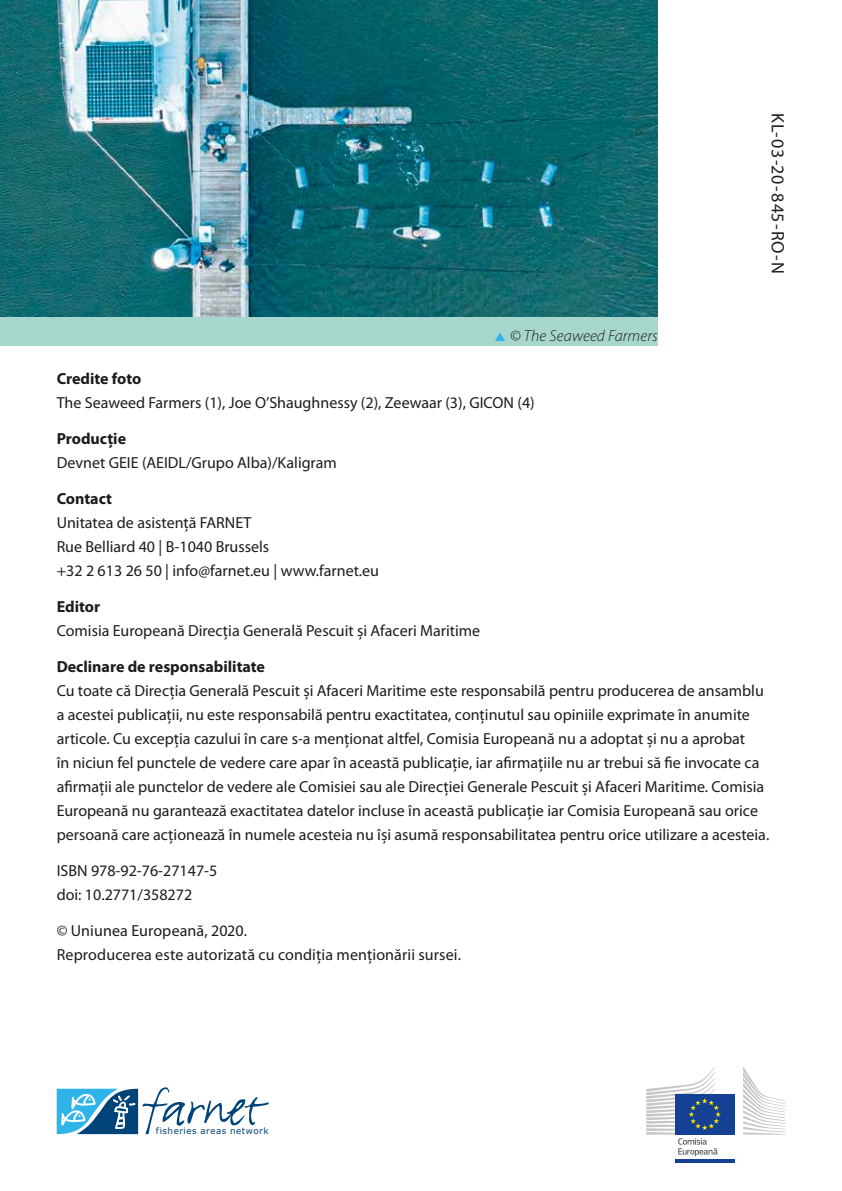
<style>
.page{position:relative;width:842px;height:1191px;background:#fff}
.page>*{position:absolute;margin:0;border:0;box-sizing:border-box;transform-origin:0 0}
.t1{font:18px "Myriad Pro";letter-spacing:.05em;color:#1c1c1b}
.t2{font:16px/24px "Myriad Pro";color:#1c1c1b}
.t3{font:700 16px "Myriad Pro";color:#1c1c1b}
.t4{font:italic 300 16px "Myriad Pro";letter-spacing:.01em;color:#1c1c1b}
.t5{font:8.8px "Verdana";letter-spacing:.055em;color:#004379}
.s1{color:#2fb4e9}
</style>
<div class="page">
<img style="left:0;top:0;width:658px;height:317px">
<svg style="left:57px;top:1087px;width:212px;height:47px"></svg>
<div style="left:675px;top:1094px;width:59px;height:40px;background:#154194"></div>
<hr style="left:675px;top:1159px;width:59px;height:3px;background:#154194">
<svg style="left:743px;top:1067px;width:42px;height:67px"></svg>
<svg style="left:646px;top:1067px;width:75px;height:89px"></svg>
<div style="left:0;top:317px;width:658px;height:29px;background:#a6d6cc"></div>
<p class="t4" style="left:493px;top:327px;width:166px"><span class="s1">▲</span> © The Seaweed Farmers</p>
<p class="t1" style="left:789px;top:113px;width:162px;rotate:90deg">KL-03-20-845-RO-N</p>
<p class="t3" style="left:57px;top:368px;width:86px">Credite foto</p>
<p class="t2" style="left:57px;top:390px;width:480px">The Seaweed Farmers (1), Joe O’Shaughnessy (2), Zeewaar (3), GICON (4)</p>
<p class="t3" style="left:57px;top:428px;width:71px">Producţie</p>
<p class="t2" style="left:57px;top:450px;width:282px">Devnet GEIE (AEIDL/Grupo Alba)/Kaligram</p>
<p class="t3" style="left:57px;top:488px;width:57px">Contact</p>
<p class="t2" style="left:57px;top:510px;width:324px">Unitatea de asistenţă FARNET<br>Rue Belliard 40 | B-1040 Brussels<br>+32 2 613 26 50 | info@farnet.eu | www.farnet.eu</p>
<p class="t3" style="left:57px;top:596px;width:45px">Editor</p>
<p class="t2" style="left:57px;top:618px;width:425px">Comisia Europeană Direcţia Generală Pescuit şi Afaceri Maritime</p>
<p class="t3" style="left:57px;top:656px;width:210px">Declinare de responsabilitate</p>
<p class="t2" style="left:57px;top:678px;width:714px">Cu toate că Direcţia Generală Pescuit şi Afaceri Maritime este responsabilă pentru producerea de ansamblu a acestei publicații, nu este responsabilă pentru exactitatea, conţinutul sau opiniile exprimate în anumite articole. Cu excepția cazului în care s-a menționat altfel, Comisia Europeană nu a adoptat şi nu a aprobat<br>în niciun fel punctele de vedere care apar în această publicație, iar afirmaţiile nu ar trebui să fie invocate ca afirmaţii ale punctelor de vedere ale Comisiei sau ale Direcției Generale Pescuit şi Afaceri Maritime. Comisia Europeană nu garantează exactitatea datelor incluse în această publicație iar Comisia Europeană sau orice persoană care acționează în numele acesteia nu își asumă responsabilitatea pentru orice utilizare a acesteia.</p>
<p class="t2" style="left:57px;top:858px;width:162px">ISBN 978-92-76-27147-5 doi: 10.2771/358272</p>
<p class="t2" style="left:57px;top:918px;width:406px">© Uniunea Europeană, 2020.<br>Reproducerea este autorizată cu condiția menționării sursei.</p>
<p class="t5" style="left:156px;top:1125px;width:114px">fisheries areas network</p>
</div>
